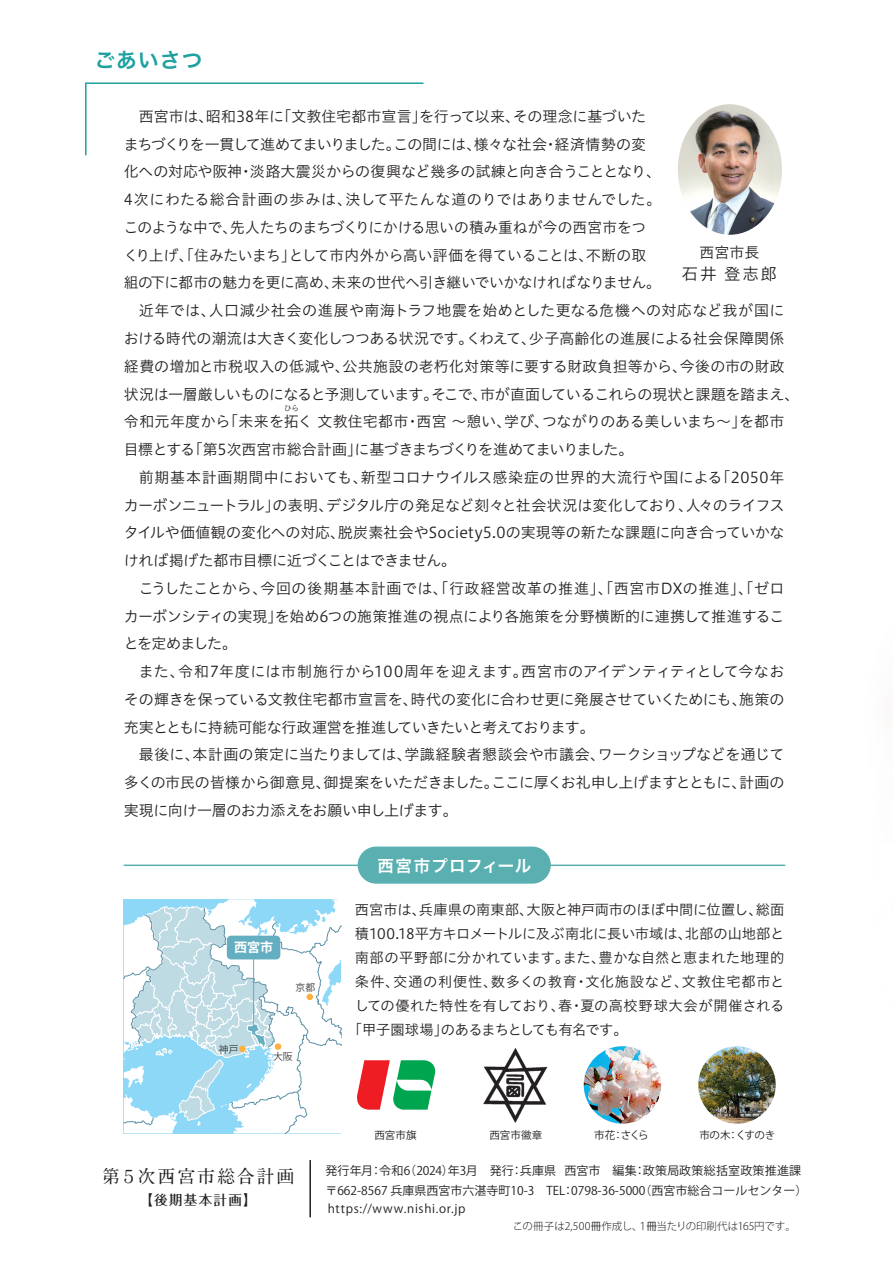
<style>
.page{position:relative;width:893px;height:1263px;background:#fff}
.page>*{position:absolute;margin:0;border:0;box-sizing:border-box;transform-origin:0 0}
.t1{font:21px "Hira Kaku Pro W6";letter-spacing:.04em;color:#1ea1a1}
.t2{font:700 18px "A1 Mincho Std";letter-spacing:.1em;color:#231f20}
.t3{font:16.5px "Hira Kaku Pro W6";letter-spacing:.055em;color:#fff}
.t4{font:16.5px "Hiragino UD Sans Std W3";letter-spacing:.1em;color:#231f20}
.t5{font:15px "Hiragino UD Sans Std W3";letter-spacing:-.01em;color:#231f20}
.t6{font:15px "Hiragino UD Sans Std W3";letter-spacing:.025em;color:#231f20}
.t7{font:15px "Hiragino UD Sans Std W3";letter-spacing:-.045em;color:#231f20}
.t8{font:15px "Hiragino UD Sans Std W3";letter-spacing:-.035em;color:#231f20}
.t9{font:15px "Hiragino UD Sans Std W3";letter-spacing:.035em;color:#231f20}
.t10{font:15px "Hiragino UD Sans Std W3";letter-spacing:-.07em;color:#231f20}
.t11{font:15px "Hiragino UD Sans Std W3";letter-spacing:.03em;color:#231f20}
.t12{font:15px "Hiragino UD Sans Std W3";letter-spacing:-.05em;color:#231f20}
.t13{font:15px "Hiragino UD Sans Std W3";letter-spacing:-.03em;color:#231f20}
.t14{font:15px "Hiragino UD Sans Std W3";letter-spacing:-.065em;color:#231f20}
.t15{font:14.25px "Hiragino UD Sans Std W3";letter-spacing:-.005em;color:#231f20}
.t16{font:14.25px "Hiragino UD Sans Std W3";letter-spacing:.05em;color:#231f20}
.t17{font:14.25px "Hiragino UD Sans Std W3";letter-spacing:.02em;color:#231f20}
.t18{font:14.25px "Hiragino UD Sans Std W3";letter-spacing:-.04em;color:#231f20}
.t19{font:500 13.5px "Folk Pro";letter-spacing:.1em;color:#231f20}
.t20{font:700 13.05px "Koz Go Pro";color:#fff}
.t21{font:12px/19.5px "Koz Go Pro";color:#231f20}
.t22{font:12px "Koz Go Pro";letter-spacing:.055em;color:#231f20}
.t23{font:300 10.5px "Koz Go Pro";letter-spacing:-.015em;color:#231f20}
.t24{font:10.5px "Koz Go Pro";letter-spacing:.005em;color:#231f20}
.t25{font:9.75px "Koz Go Pro";color:#3e3e3f}
.t26{font:7.5px "Hiragino UD Sans Std W3";color:#231f20}
.s1{font-family:"Koz Go Pr 6 N";font-weight:400}
</style>
<div class="page">
<hr style="left:309px;top:1160px;width:2px;height:57px;background:#231f20">
<svg style="left:124px;top:899px;width:218px;height:234px"></svg>
<hr style="left:253px;top:947px;width:1px;height:80px;background:#63aec1">
<div style="left:227px;top:936px;width:53px;height:23px;background:#63aec1;border-radius:4px"></div>
<svg style="left:85px;top:82px;width:339px;height:74px"></svg>
<img style="left:678px;top:104px;width:104px;height:131px">
<img style="left:483px;top:1048px;width:65px;height:75px">
<svg style="left:357px;top:1060px;width:78px;height:50px"></svg>
<img style="left:584px;top:1046px;width:77px;height:78px;border-radius:39px">
<img style="left:698px;top:1046px;width:78px;height:78px;border-radius:39px">
<hr style="left:124px;top:864px;width:661px;height:2px;background:#5aafb0">
<div style="left:338px;top:897px;width:5px;height:8px;background:#fff"></div>
<div style="left:358px;top:846px;width:193px;height:38px;background:#5aafb0;border-radius:19px"></div>
<h1 class="t1" style="left:95px;top:41px;width:110px">ごあいさつ</h1>
<p class="t5" style="left:139px;top:105px;width:509px">西宮市は、昭和38年に「文教住宅都市宣言」を行って以来、その理念に基づいた</p>
<p class="t10" style="left:124px;top:133px;width:524px">まちづくりを一貫して進めてまいりました。この間には、様々な社会・経済情勢の変</p>
<p class="t5" style="left:124px;top:160px;width:539px">化への対応や阪神・淡路大震災からの復興など幾多の試練と向き合うこととなり、</p>
<p class="t11" style="left:124px;top:188px;width:539px">4次にわたる総合計画の歩みは、決して平たんな道のりではありませんでした。</p>
<p class="t5" style="left:124px;top:216px;width:524px">このような中で、先人たちのまちづくりにかける思いの積み重ねが今の西宮市をつ</p>
<p class="t5" style="left:124px;top:244px;width:524px">くり上げ、「住みたいまち」として市内外から高い評価を得ていることは、不断の取</p>
<p class="t5" style="left:124px;top:271px;width:539px">組の下に都市の魅力を更に高め、未来の世代へ引き継いでいかなければなりません。</p>
<p class="t6" style="left:139px;top:299px;width:647px">近年では、人口減少社会の進展や南海トラフ地震を始めとした更なる危機への対応など我が国に</p>
<p class="t5" style="left:124px;top:327px;width:662px">おける時代の潮流は大きく変化しつつある状況です。くわえて、少子高齢化の進展による社会保障関係</p>
<p class="t5" style="left:124px;top:355px;width:662px">経費の増加と市税収入の低減や、公共施設の老朽化対策等に要する財政負担等から、今後の市の財政</p>
<p class="t7" style="left:124px;top:382px;width:677px">状況は一層厳しいものになると予測しています。そこで、市が直面しているこれらの現状と課題を踏まえ、</p>
<p class="t5" style="left:124px;top:410px;width:662px">令和元年度から「未来を拓く 文教住宅都市・西宮 ～憩い、学び、つながりのある美しいまち～」を都市</p>
<p class="t7" style="left:124px;top:438px;width:511px">目標とする「第5次西宮市総合計画」に基づきまちづくりを進めてまいりました。</p>
<p class="t6" style="left:139px;top:466px;width:647px">前期基本計画期間中においても、新型コロナウイルス感染症の世界的大流行や国による「2050年</p>
<p class="t8" style="left:124px;top:493px;width:662px">カーボンニュートラル」の表明、デジタル庁の発足など刻々と社会状況は変化しており、人々のライフス</p>
<p class="t5" style="left:124px;top:521px;width:662px">タイルや価値観の変化への対応、脱炭素社会やSociety5.0の実現等の新たな課題に向き合っていかな</p>
<p class="t13" style="left:124px;top:549px;width:334px">ければ掲げた都市目標に近づくことはできません。</p>
<p class="t9" style="left:139px;top:577px;width:647px">こうしたことから、今回の後期基本計画では、「行政経営改革の推進」、「西宮市DXの推進」、「ゼロ</p>
<p class="t5" style="left:124px;top:604px;width:662px">カーボンシティの実現」を始め6つの施策推進の視点により各施策を分野横断的に連携して推進するこ</p>
<p class="t14" style="left:124px;top:632px;width:115px">とを定めました。</p>
<p class="t6" style="left:139px;top:660px;width:647px">また、令和7年度には市制施行から100周年を迎えます。西宮市のアイデンティティとして今なお</p>
<p class="t5" style="left:124px;top:688px;width:662px">その輝きを保っている文教住宅都市宣言を、時代の変化に合わせ更に発展させていくためにも、施策の</p>
<p class="t12" style="left:124px;top:715px;width:473px">充実とともに持続可能な行政運営を推進していきたいと考えております。</p>
<p class="t5" style="left:139px;top:743px;width:647px">最後に、本計画の策定に当たりましては、学識経験者懇談会や市議会、ワークショップなどを通じて</p>
<p class="t5" style="left:124px;top:771px;width:662px">多くの市民の皆様から御意見、御提案をいただきました。ここに厚くお礼申し上げますとともに、計画の</p>
<p class="t5" style="left:124px;top:799px;width:335px">実現に向け一層のお力添えをお願い申し上げます。</p>
<p class="t5" style="left:699px;top:241px;width:61px">西宮市長</p>
<p class="t4" style="left:682px;top:261px;width:97px">石井登志郎</p>
<p class="t26" style="left:284px;top:403px;width:16px">ひら</p>
<p class="t20" style="left:234px;top:939px;width:41px">西宮市</p>
<p class="t25" style="left:296px;top:981px;width:21px">京都</p>
<p class="t25" style="left:219px;top:1043px;width:21px">神戸</p>
<p class="t25" style="left:273px;top:1050px;width:21px">大阪</p>
<p class="t3" style="left:378px;top:850px;width:155px">西宮市プロフィール</p>
<p class="t15" style="left:355px;top:899px;width:431px">西宮市は、兵庫県の南東部、大阪と神戸両市のほぼ中間に位置し、総面</p>
<p class="t15" style="left:355px;top:923px;width:431px">積100.18平方キロメートルに及ぶ南北に長い市域は、北部の山地部と</p>
<p class="t15" style="left:355px;top:947px;width:431px">南部の平野部に分かれています。また、豊かな自然と恵まれた地理的</p>
<p class="t16" style="left:355px;top:970px;width:431px">条件、交通の利便性、数多くの教育・文化施設など、文教住宅都市と</p>
<p class="t17" style="left:355px;top:994px;width:431px">しての優れた特性を有しており、春・夏の高校野球大会が開催される</p>
<p class="t18" style="left:348px;top:1018px;width:281px">「甲子園球場」のあるまちとしても有名です。</p>
<p class="t2" style="left:102px;top:1161px;width:194px">第５次西宮市総合計画</p>
<p class="t19" style="left:139px;top:1189px;width:119px">【後期基本計画】</p>
<p class="t24" style="left:374px;top:1128px;width:44px">西宮市旗</p>
<p class="t24" style="left:489px;top:1128px;width:55px">西宮市徽章</p>
<p class="t24" style="left:594px;top:1128px;width:56px">市花：さくら</p>
<p class="t24" style="left:699px;top:1128px;width:77px">市の木：くすのき</p>
<p class="t21" style="left:325px;top:1161px;width:484px">発行年月：令和6（2024）年3月　発行：兵庫県 西宮市　編集：政策局政策総括室政策推進課〒662-8567 兵庫県西宮市六湛寺町10-3 TEL：0798-36-5000（西宮市総合コールセンター）</p>
<p class="t22" style="left:328px;top:1200px;width:139px">https://www.nishi.or.jp</p>
<p class="t23" style="left:513px;top:1219px;width:284px">この冊子は2,500<span class="s1">冊</span>作成し、１<span class="s1">冊</span>当たりの印刷代は165円です。</p>
</div>
